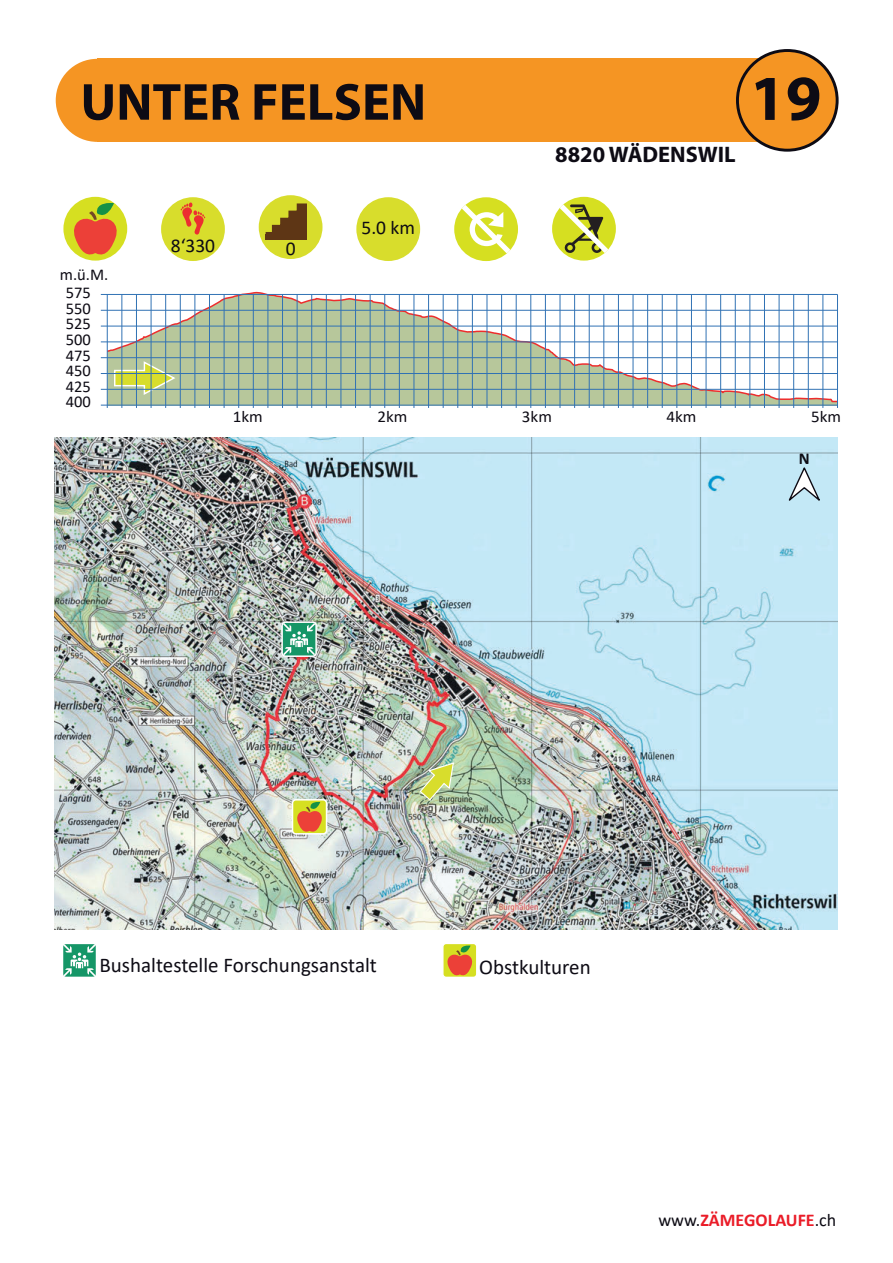
<style>
.page{position:relative;width:893px;height:1263px;background:#fff}
.page>*{position:absolute;margin:0;border:0;box-sizing:border-box;transform-origin:0 0}
.t1{font:700 64.5px "Myriad Pro";color:#0d0b14}
.t2{font:700 52.5px "Myriad Pro";color:#0d0b14}
.t3{font:700 22.5px "Myriad Pro";color:#0d0b14}
.t4{font:21px "Calibri";color:#0d0b14}
.t5{font:19.5px "Calibri";color:#0d0b14}
.t6{font:700 18px "Calibri";color:#ea1c28}
.t7{font:700 16.65px "Calibri";color:#0d0b14}
.t8{font:16.5px/15.6px "Calibri";color:#0d0b14}
.s1{font-weight:400;color:#0d0b14}
</style>
<div class="page">
<img style="left:55px;top:437px;width:782px;height:493px">
<svg style="left:786px;top:465px;width:35px;height:40px"></svg>
<svg style="left:419px;top:761px;width:36px;height:40px"></svg>
<div style="left:62px;top:943px;width:35px;height:35px;border:2px solid #fff;border-radius:3px"></div>
<svg style="left:63px;top:944px;width:33px;height:32px"></svg>
<div style="left:281px;top:621px;width:36px;height:36px;border:2px solid #fff;border-radius:3px"></div>
<svg style="left:283px;top:623px;width:32px;height:32px"></svg>
<div style="left:292px;top:799px;width:35px;height:35px;border:2px solid #fff;border-radius:3px"></div>
<svg style="left:295px;top:801px;width:29px;height:33px"></svg>
<div style="left:443px;top:943px;width:34px;height:34px;background:#d6df21;border-radius:3px"></div>
<div style="left:442px;top:943px;width:36px;height:35px;border:2px solid #fff;border-radius:3px"></div>
<svg style="left:445px;top:945px;width:29px;height:32px"></svg>
<div style="left:63px;top:197px;width:64px;height:64px;background:#d6df21;border-radius:50%"></div>
<svg style="left:70px;top:202px;width:51px;height:56px"></svg>
<div style="left:356px;top:197px;width:64px;height:64px;background:#d8dd2c;border-radius:50%"></div>
<div style="left:161px;top:197px;width:64px;height:64px;background:#d8dd2c;border-radius:50%"></div>
<svg style="left:181px;top:202px;width:24px;height:33px"></svg>
<div style="left:259px;top:195px;width:63px;height:64px;background:#d8dd2c;border-radius:50%"></div>
<svg style="left:262px;top:201px;width:49px;height:37px"></svg>
<div style="left:266px;top:234px;width:41px;height:5px;background:#5e3615"></div>
<div style="left:275px;top:228px;width:32px;height:6px;background:#5e3615"></div>
<div style="left:283px;top:220px;width:24px;height:9px;background:#5e3615"></div>
<div style="left:291px;top:213px;width:16px;height:9px;background:#5e3615"></div>
<div style="left:299px;top:205px;width:8px;height:9px;background:#5e3615"></div>
<div style="left:552px;top:197px;width:64px;height:64px;background:#d6df21;border-radius:50%"></div>
<svg style="left:560px;top:204px;width:48px;height:49px"></svg>
<div style="left:454px;top:197px;width:64px;height:64px;background:#d6df21;border-radius:50%"></div>
<svg style="left:462px;top:205px;width:48px;height:48px"></svg>
<svg style="left:106px;top:291px;width:731px;height:112px"></svg>
<svg style="left:113px;top:360px;width:64px;height:36px;background:#c5d180"></svg>
<hr style="left:101px;top:405px;width:736px;height:1px;background:#3172b4">
<hr style="left:101px;top:389px;width:736px;height:1px;background:#3172b4">
<hr style="left:101px;top:373px;width:736px;height:1px;background:#3172b4">
<hr style="left:107px;top:294px;width:1px;height:114px;background:#3172b4">
<hr style="left:165px;top:294px;width:1px;height:114px;background:#3172b4">
<hr style="left:101px;top:357px;width:736px;height:1px;background:#3172b4">
<hr style="left:224px;top:294px;width:1px;height:114px;background:#3172b4">
<hr style="left:136px;top:294px;width:1px;height:114px;background:#3172b4">
<hr style="left:195px;top:294px;width:1px;height:114px;background:#3172b4">
<hr style="left:399px;top:294px;width:1px;height:114px;background:#3172b4">
<hr style="left:793px;top:294px;width:1px;height:114px;background:#3172b4">
<hr style="left:355px;top:294px;width:1px;height:114px;background:#3172b4">
<hr style="left:662px;top:294px;width:1px;height:114px;background:#3172b4">
<hr style="left:341px;top:294px;width:1px;height:114px;background:#3172b4">
<hr style="left:560px;top:294px;width:1px;height:114px;background:#3172b4">
<hr style="left:311px;top:294px;width:1px;height:114px;background:#3172b4">
<hr style="left:487px;top:294px;width:1px;height:114px;background:#3172b4">
<hr style="left:282px;top:294px;width:1px;height:114px;background:#3172b4">
<hr style="left:428px;top:294px;width:1px;height:114px;background:#3172b4">
<hr style="left:253px;top:294px;width:1px;height:114px;background:#3172b4">
<hr style="left:122px;top:294px;width:1px;height:114px;background:#3172b4">
<hr style="left:180px;top:294px;width:1px;height:114px;background:#3172b4">
<hr style="left:735px;top:294px;width:1px;height:114px;background:#3172b4">
<hr style="left:151px;top:294px;width:1px;height:114px;background:#3172b4">
<hr style="left:604px;top:294px;width:1px;height:114px;background:#3172b4">
<hr style="left:326px;top:294px;width:1px;height:114px;background:#3172b4">
<hr style="left:516px;top:294px;width:1px;height:114px;background:#3172b4">
<hr style="left:297px;top:294px;width:1px;height:114px;background:#3172b4">
<hr style="left:457px;top:294px;width:1px;height:114px;background:#3172b4">
<hr style="left:268px;top:294px;width:1px;height:114px;background:#3172b4">
<hr style="left:384px;top:294px;width:1px;height:114px;background:#3172b4">
<hr style="left:238px;top:294px;width:1px;height:114px;background:#3172b4">
<hr style="left:370px;top:294px;width:1px;height:114px;background:#3172b4">
<hr style="left:209px;top:294px;width:1px;height:114px;background:#3172b4">
<hr style="left:101px;top:342px;width:736px;height:1px;background:#3172b4">
<hr style="left:837px;top:294px;width:1px;height:114px;background:#3172b4">
<hr style="left:764px;top:294px;width:1px;height:114px;background:#3172b4">
<hr style="left:633px;top:294px;width:1px;height:114px;background:#3172b4">
<hr style="left:531px;top:294px;width:1px;height:114px;background:#3172b4">
<hr style="left:472px;top:294px;width:1px;height:114px;background:#3172b4">
<hr style="left:414px;top:294px;width:1px;height:114px;background:#3172b4">
<hr style="left:706px;top:294px;width:1px;height:114px;background:#3172b4">
<hr style="left:574px;top:294px;width:1px;height:114px;background:#3172b4">
<hr style="left:501px;top:294px;width:1px;height:114px;background:#3172b4">
<hr style="left:545px;top:294px;width:1px;height:114px;background:#3172b4">
<hr style="left:443px;top:294px;width:1px;height:114px;background:#3172b4">
<hr style="left:101px;top:310px;width:736px;height:1px;background:#3172b4">
<hr style="left:101px;top:326px;width:736px;height:1px;background:#3172b4">
<hr style="left:101px;top:294px;width:736px;height:1px;background:#3172b4">
<hr style="left:823px;top:294px;width:1px;height:114px;background:#3172b4">
<hr style="left:720px;top:294px;width:1px;height:114px;background:#3172b4">
<hr style="left:589px;top:294px;width:1px;height:114px;background:#3172b4">
<hr style="left:779px;top:294px;width:1px;height:114px;background:#3172b4">
<hr style="left:647px;top:294px;width:1px;height:114px;background:#3172b4">
<hr style="left:808px;top:294px;width:1px;height:114px;background:#3172b4">
<hr style="left:677px;top:294px;width:1px;height:114px;background:#3172b4">
<hr style="left:750px;top:294px;width:1px;height:114px;background:#3172b4">
<hr style="left:618px;top:294px;width:1px;height:114px;background:#3172b4">
<hr style="left:691px;top:294px;width:1px;height:114px;background:#3172b4">
<div style="left:56px;top:59px;width:83px;height:83px;background:#f59523;border-radius:50%"></div>
<div style="left:97px;top:59px;width:685px;height:83px;background:#f59523"></div>
<div style="left:737px;top:51px;width:100px;height:99px;background:#f59523;border-radius:50%"></div>
<div style="left:736px;top:49px;width:103px;height:103px;border:3px solid #0d0b14;border-radius:50%"></div>
<h2 class="t2" style="left:80px;top:68px;width:347px">UNTER FELSEN</h2>
<h1 class="t1" style="left:750px;top:56px;width:73px">19</h1>
<h3 class="t3" style="left:555px;top:140px;width:182px">8820 WÄDENSWIL</h3>
<p class="t8" style="left:60px;top:266px;width:50px">m.ü.M.</p>
<p class="t8" style="left:66px;top:285px;width:27px">575<br>550</p>
<p class="t8" style="left:66px;top:316px;width:27px">525</p>
<p class="t8" style="left:66px;top:331px;width:27px">500<br>475</p>
<p class="t8" style="left:66px;top:363px;width:27px">450</p>
<p class="t8" style="left:66px;top:378px;width:27px">425<br>400</p>
<p class="t5" style="left:171px;top:232px;width:46px">8‘330</p>
<p class="t5" style="left:286px;top:235px;width:11px">0</p>
<p class="t5" style="left:361px;top:214px;width:55px">5.0 km</p>
<p class="t8" style="left:233px;top:409px;width:31px">1km</p>
<p class="t8" style="left:377px;top:409px;width:31px">2km</p>
<p class="t8" style="left:666px;top:409px;width:31px">4km</p>
<p class="t8" style="left:522px;top:409px;width:31px">3km</p>
<p class="t8" style="left:811px;top:409px;width:31px">5km</p>
<p class="t7" style="left:799px;top:447px;width:12px">N</p>
<p class="t4" style="left:100px;top:951px;width:279px">Bushaltestelle Forschungsanstalt</p>
<p class="t4" style="left:479px;top:952px;width:113px">Obstkulturen</p>
<p class="t6" style="left:658px;top:1207px;width:180px"><span class="s1">www.</span>ZÄMEGOLAUFE<span class="s1">.ch</span></p>
</div>
